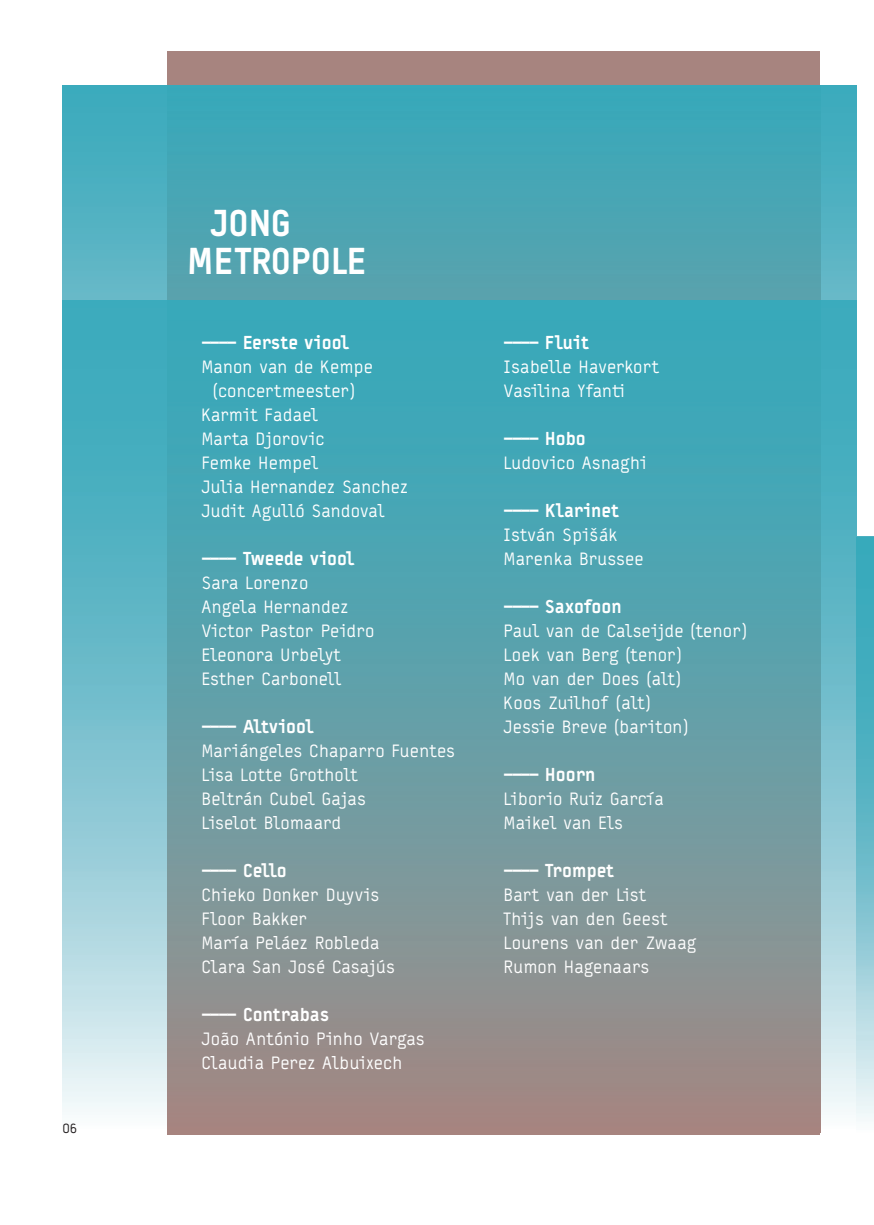
<style>
.page{position:relative;width:874px;height:1225px;background:#fff}
.page>*{position:absolute;margin:0;border:0;box-sizing:border-box;transform-origin:0 0}
.t1{font:900 36px/37.2px "Typestar";color:#fff}
.t2{font:18px/24px "Typestar";color:#fff}
.t3{font:900 18px "Typestar";letter-spacing:-.005em;color:#fff}
.t4{font:14px "Typestar";color:#231f20}
</style>
<div class="page">
<div style="left:167px;top:51px;width:652px;height:1049px;background:#a7847f"></div>
<img style="left:62px;top:85px;width:794px;height:1047px">
<img style="left:856px;top:538px;width:17px;height:583px">
<svg style="left:856px;top:537px;width:17px;height:1px"></svg>
<p class="t4" style="left:62px;top:1119px;width:16px">06</p>
<h1 class="t1" style="left:187px;top:205px;width:180px;text-indent:23px">JONG<br>METROPOLE</h1>
<p class="t3" style="left:201px;top:332px;width:149px">–––– Eerste viool</p>
<p class="t2" style="left:201px;top:354px;width:173px">Manon van de Kempe</p>
<p class="t2" style="left:213px;top:378px;width:143px">(concertmeester)</p>
<p class="t2" style="left:201px;top:402px;width:118px">Karmit Fadael</p>
<p class="t2" style="left:201px;top:426px;width:125px">Marta Djorovic</p>
<p class="t2" style="left:201px;top:450px;width:118px">Femke Hempel</p>
<p class="t2" style="left:201px;top:474px;width:208px">Julia Hernandez Sanchez</p>
<p class="t2" style="left:201px;top:498px;width:185px">Judit Agulló Sandoval</p>
<p class="t3" style="left:201px;top:548px;width:155px">–––– Tweede viool</p>
<p class="t2" style="left:201px;top:570px;width:174px">Sara Lorenzo<br>Angela Hernandez<br>Victor Pastor Peidro<br>Eleonora Urbelyt<br>Esther Carbonell</p>
<p class="t3" style="left:201px;top:716px;width:114px">–––– Altviool</p>
<p class="t2" style="left:201px;top:738px;width:255px">Mariángeles Chaparro Fuentes<br>Lisa Lotte Grotholt<br>Beltrán Cubel Gajas<br>Liselot Blomaard</p>
<p class="t3" style="left:201px;top:860px;width:87px">–––– Cello</p>
<p class="t2" style="left:201px;top:882px;width:195px">Chieko Donker Duyvis<br>Floor Bakker<br>María Peláez Robleda<br>Clara San José Casajús</p>
<p class="t3" style="left:201px;top:1004px;width:129px">–––– Contrabas</p>
<p class="t2" style="left:201px;top:1026px;width:225px">João António Pinho Vargas<br>Claudia Perez Albuixech</p>
<p class="t3" style="left:503px;top:332px;width:87px">–––– Fluit</p>
<p class="t2" style="left:503px;top:354px;width:157px">Isabelle Haverkort<br>Vasilina Yfanti</p>
<p class="t3" style="left:503px;top:428px;width:84px">–––– Hobo</p>
<p class="t2" style="left:503px;top:450px;width:145px">Ludovico Asnaghi</p>
<p class="t3" style="left:503px;top:500px;width:117px">–––– Klarinet</p>
<p class="t2" style="left:503px;top:522px;width:142px">István Spišák<br>Marenka Brussee</p>
<p class="t3" style="left:503px;top:596px;width:119px">–––– Saxofoon</p>
<p class="t2" style="left:503px;top:618px;width:244px">Paul van de Calseijde (tenor)<br>Loek van Berg (tenor)<br>Mo van der Does (alt)<br>Koos Zuilhof (alt)<br>Jessie Breve (bariton)</p>
<p class="t3" style="left:503px;top:764px;width:93px">–––– Hoorn</p>
<p class="t2" style="left:503px;top:786px;width:162px">Liborio Ruiz García<br>Maikel van Els</p>
<p class="t3" style="left:503px;top:860px;width:112px">–––– Trompet</p>
<p class="t2" style="left:503px;top:882px;width:194px">Bart van der List<br>Thijs van den Geest<br>Lourens van der Zwaag<br>Rumon Hagenaars</p>
</div>
